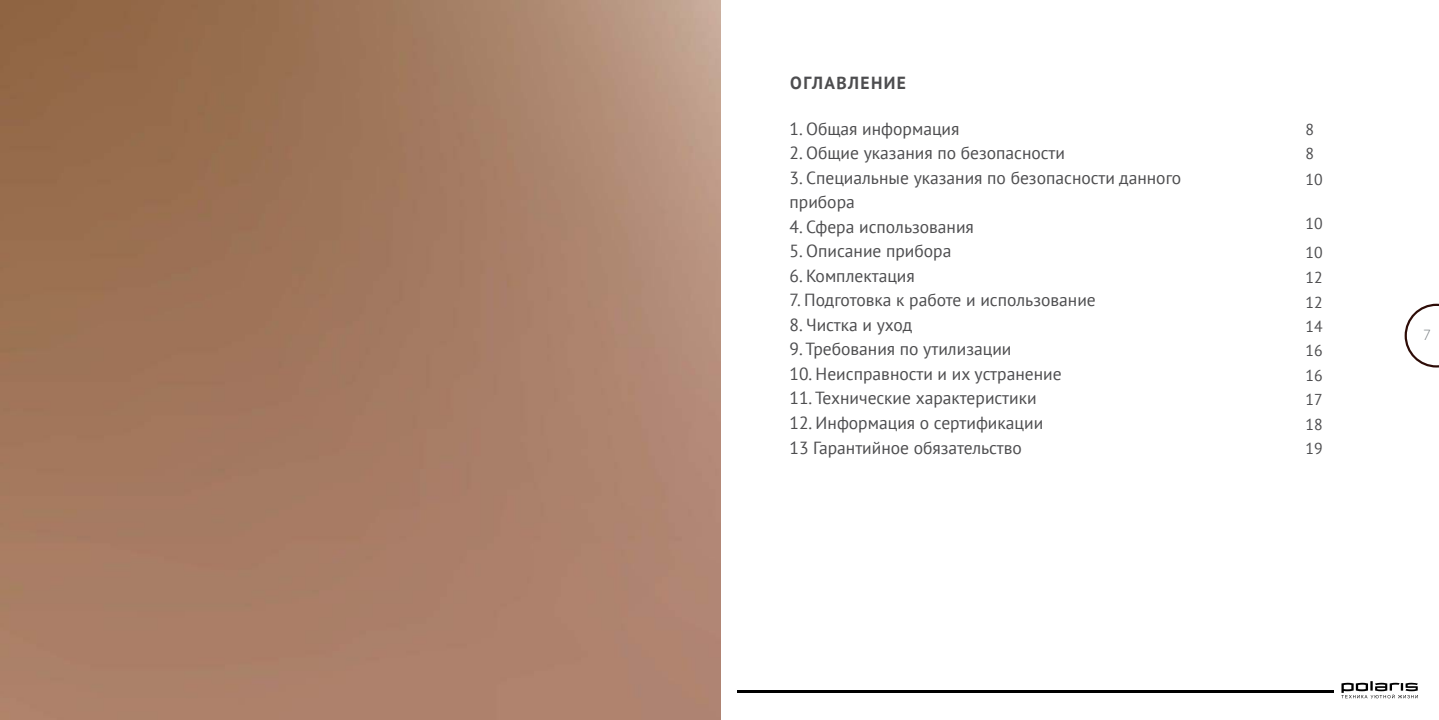
<style>
.page{position:relative;width:1439px;height:720px;background:#fff}
.page>*{position:absolute;margin:0;border:0;box-sizing:border-box;transform-origin:0 0}
.t1{font:17.5px/24.5px "PT Sans";color:#4d4d4f}
.t2{font:700 17.5px "PT Sans";letter-spacing:.08em;color:#4d4d4f}
.t3{font:15.75px/24.7px "PT Sans";color:#4d4d4f}
.t4{font:300 15.75px "Myriad Pro";color:#747a7e}
</style>
<div class="page">
<hr style="left:737px;top:690px;width:596px;height:2px;background:#000">
<svg style="left:1404px;top:303px;width:35px;height:64px"></svg>
<svg style="left:1341px;top:681px;width:76px;height:17px"></svg>
<img style="left:0;top:0;width:721px;height:719px">
<p class="t2" style="left:790px;top:71px;width:117px">ОГЛАВЛЕНИЕ</p>
<p class="t1" style="left:789px;top:116px;width:171px">1. Общая информация</p>
<p class="t1" style="left:789px;top:140px;width:277px">2. Общие указания по безопасности</p>
<p class="t1" style="left:789px;top:165px;width:393px">3. Специальные указания по безопасности данного прибора</p>
<p class="t1" style="left:789px;top:214px;width:186px">4. Сфера использования</p>
<p class="t1" style="left:789px;top:238px;width:163px">5. Описание прибора</p>
<p class="t1" style="left:789px;top:263px;width:127px">6. Комплектация</p>
<p class="t1" style="left:789px;top:287px;width:308px">7. Подготовка к работе и использование</p>
<p class="t1" style="left:789px;top:312px;width:124px">8. Чистка и уход</p>
<p class="t1" style="left:789px;top:336px;width:223px">9. Требования по утилизации</p>
<p class="t1" style="left:789px;top:361px;width:274px">10. Неисправности и их устранение</p>
<p class="t1" style="left:789px;top:385px;width:249px">11. Технические характеристики</p>
<p class="t1" style="left:789px;top:410px;width:255px">12. Информация о сертификации<br>13 Гарантийное обязательство</p>
<p class="t3" style="left:1305px;top:117px;width:10px">8<br>8</p>
<p class="t3" style="left:1305px;top:166px;width:19px">10</p>
<p class="t3" style="left:1305px;top:208px;width:19px;line-height:29.2px">10<br>10</p>
<p class="t3" style="left:1305px;top:265px;width:19px;text-align:justify">12<br>12<br>14</p>
<p class="t3" style="left:1305px;top:337px;width:19px;text-align:justify">16<br>16<br>17<br>18<br>19</p>
<p class="t4" style="left:1423px;top:326px;width:9px">7</p>
</div>
